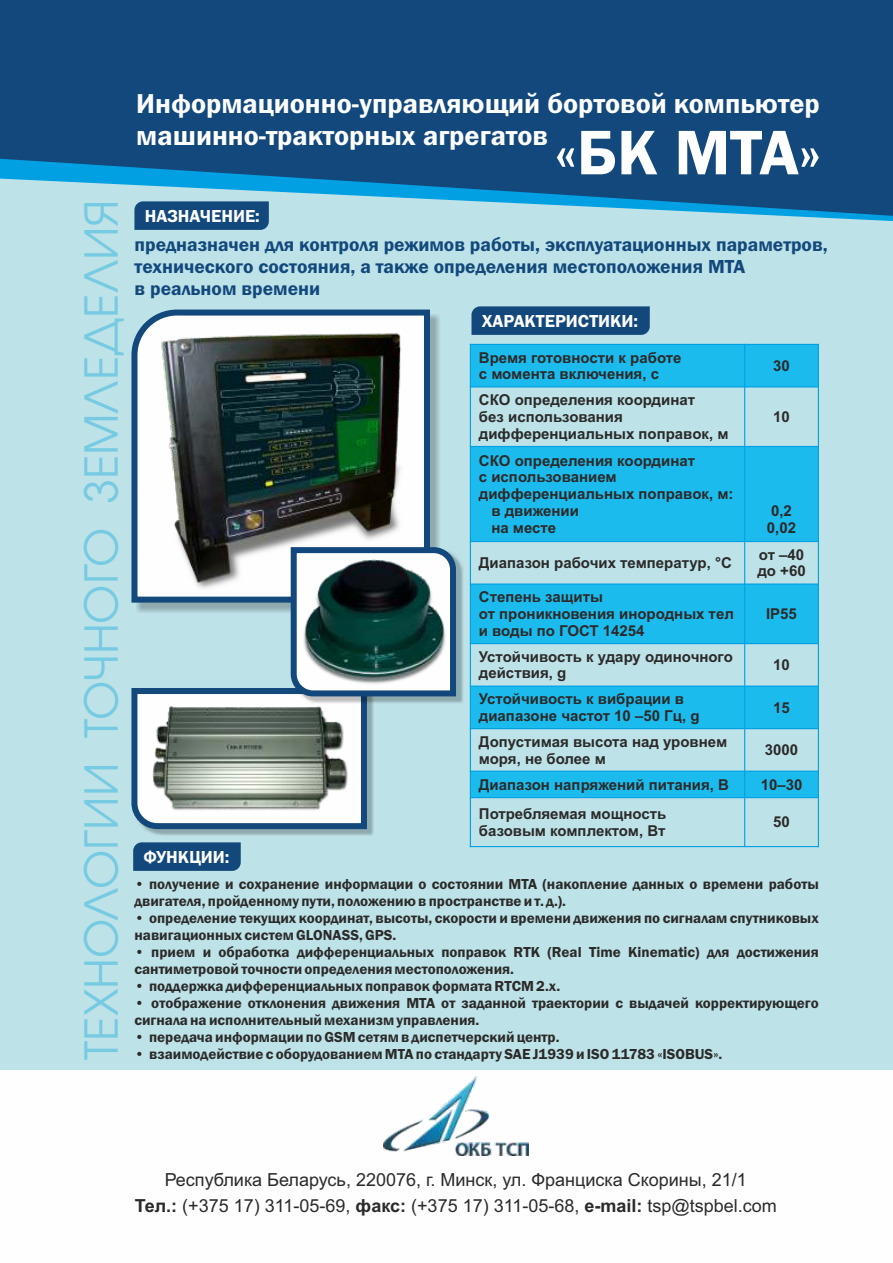
<style>
.page{position:relative;width:893px;height:1263px;background:#fff}
.page>*{position:absolute;margin:0;border:0;box-sizing:border-box;transform-origin:0 0}
.t1{font:600 65.1px "Franklin Gothic";color:#fefefe}
.t2{font:45.15px "Evolventa";color:#76cae2}
.t3{font:600 28.2px/32.1px "Franklin Gothic";color:#fefefe}
.t4{font:600 19.5px/22px "Franklin Gothic";color:#12487b}
.t5{font:18px/25.8px "Arial";color:#2b2a29;text-align:center}
.t6{font:600 18px "Franklin Gothic";color:#fefefe}
.t7{font:600 15px/17px "Franklin Gothic";color:#2b2a29}
.t8{font:700 15px/16.8px "Arial";color:#2b2a29}
.s1{font-weight:700}
</style>
<div class="page">
<div style="left:0;top:150px;width:893px;height:919px;background:#bde2e8"></div>
<svg style="left:0;top:0;width:893px;height:217px;background:#1d5889"></svg>
<img style="left:383px;top:1077px;width:145px;height:78px">
<div style="left:470px;top:344px;width:275px;height:43px;background:#1cbbee"></div>
<div style="left:745px;top:344px;width:73px;height:43px;background:#1cbbee"></div>
<div style="left:470px;top:446px;width:275px;height:95px;background:#1cbbee"></div>
<div style="left:745px;top:446px;width:73px;height:95px;background:#1cbbee"></div>
<div style="left:470px;top:584px;width:275px;height:60px;background:#1cbbee"></div>
<div style="left:745px;top:584px;width:73px;height:60px;background:#1cbbee"></div>
<div style="left:470px;top:686px;width:275px;height:43px;background:#1cbbee"></div>
<div style="left:745px;top:686px;width:73px;height:43px;background:#1cbbee"></div>
<div style="left:470px;top:771px;width:275px;height:27px;background:#1cbbee"></div>
<div style="left:745px;top:771px;width:73px;height:27px;background:#1cbbee"></div>
<hr style="left:470px;top:344px;width:1px;height:503px;background:#00a0e3">
<hr style="left:744px;top:344px;width:1px;height:503px;background:#00a0e3">
<hr style="left:818px;top:344px;width:1px;height:503px;background:#00a0e3">
<hr style="left:470px;top:846px;width:349px;height:1px;background:#00a0e3">
<hr style="left:470px;top:797px;width:349px;height:1px;background:#00a0e3">
<hr style="left:470px;top:771px;width:349px;height:1px;background:#00a0e3">
<hr style="left:470px;top:728px;width:349px;height:1px;background:#00a0e3">
<hr style="left:470px;top:685px;width:349px;height:2px;background:#00a0e3">
<hr style="left:470px;top:643px;width:349px;height:1px;background:#00a0e3">
<hr style="left:470px;top:583px;width:349px;height:2px;background:#00a0e3">
<hr style="left:470px;top:541px;width:349px;height:1px;background:#00a0e3">
<hr style="left:470px;top:446px;width:349px;height:1px;background:#00a0e3">
<hr style="left:470px;top:386px;width:349px;height:1px;background:#00a0e3">
<hr style="left:470px;top:344px;width:349px;height:1px;background:#00a0e3">
<img style="left:433px;top:315px;width:7px;height:229px">
<svg style="left:131px;top:309px;width:302px;height:235px;background:#b7c9d7"></svg>
<img style="left:159px;top:331px;width:256px;height:213px">
<img style="left:459px;top:561px;width:5px;height:142px">
<svg style="left:131px;top:544px;width:328px;height:288px"></svg>
<img style="left:303px;top:559px;width:144px;height:130px">
<svg style="left:134px;top:201px;width:135px;height:29px;background:#174c7e"></svg>
<svg style="left:133px;top:842px;width:108px;height:29px;background:#174c7e"></svg>
<svg style="left:471px;top:306px;width:179px;height:29px;background:#164c7d"></svg>
<h3 class="t3" style="left:136px;top:90px;width:685px">Информационно-управляющий бортовой компьютер машинно-тракторных агрегатов</h3>
<h1 class="t1" style="left:555px;top:129px;width:268px">«БК МТА»</h1>
<h2 class="t2" style="left:82px;top:1060px;width:862px;rotate:-90deg">ТЕХНОЛОГИИ ТОЧНОГО ЗЕМЛЕДЕЛИЯ</h2>
<p class="t6" style="left:145px;top:210px;width:117px">НАЗНАЧЕНИЕ:</p>
<h3 class="t4" style="left:135px;top:235px;width:695px">предназначен для контроля режимов работы, эксплуатационных параметров, технического состояния, а также определения местоположения МТА<br>в реальном времени</h3>
<p class="t6" style="left:482px;top:315px;width:158px">ХАРАКТЕРИСТИКИ:</p>
<p class="t8" style="left:479px;top:350px;width:204px">Время готовности к работе с момента включения, с</p>
<p class="t8" style="left:773px;top:359px;width:18px">30</p>
<p class="t8" style="left:479px;top:393px;width:251px">СКО определения координат<br>без использования дифференциальных поправок, м</p>
<p class="t8" style="left:773px;top:410px;width:18px">10</p>
<p class="t8" style="left:479px;top:453px;width:218px">СКО определения координат</p>
<p class="t8" style="left:479px;top:470px;width:139px">с использованием</p>
<p class="t8" style="left:479px;top:487px;width:256px">дифференциальных поправок, м:</p>
<p class="t8" style="left:491px;top:504px;width:89px">в движении</p>
<p class="t8" style="left:491px;top:520px;width:66px">на месте</p>
<p class="t8" style="left:767px;top:504px;width:31px">0,2<br>0,02</p>
<p class="t8" style="left:479px;top:556px;width:254px">Диапазон рабочих температур, °С</p>
<p class="t8" style="left:757px;top:547px;width:50px">от –40 до +60</p>
<p class="t8" style="left:479px;top:590px;width:256px">Степень защиты<br>от проникновения инородных тел и воды по ГОСТ 14254</p>
<p class="t8" style="left:766px;top:607px;width:32px">IР55</p>
<p class="t6" style="left:143px;top:851px;width:87px">ФУНКЦИИ:</p>
<p class="t8" style="left:479px;top:649px;width:255px">Устойчивость к удару одиночного действия, g</p>
<p class="t8" style="left:773px;top:658px;width:18px">10</p>
<p class="t8" style="left:479px;top:692px;width:222px">Устойчивость к вибрации в диапазоне частот 10 –50 Гц, g</p>
<p class="t8" style="left:773px;top:700px;width:18px">15</p>
<p class="t8" style="left:479px;top:734px;width:250px">Допустимая высота над уровнем моря, не более м</p>
<p class="t8" style="left:765px;top:743px;width:35px">3000</p>
<p class="t8" style="left:479px;top:777px;width:252px">Диапазон напряжений питания, В</p>
<p class="t8" style="left:761px;top:777px;width:43px">10–30</p>
<p class="t8" style="left:479px;top:807px;width:189px">Потребляемая мощность базовым комплектом, Вт</p>
<p class="t8" style="left:773px;top:815px;width:18px">50</p>
<p class="t7" style="left:134px;top:876px;width:686px">• получение и сохранение информации о состоянии МТА (накопление данных о времени работы двигателя, пройденному пути, положению в пространстве и т. д.).</p>
<p class="t7" style="left:134px;top:910px;width:686px">• определение текущих координат, высоты, скорости и времени движения по сигналам спутниковых навигационных систем GLONASS, GPS.</p>
<p class="t7" style="left:134px;top:944px;width:686px">• прием и обработка дифференциальных поправок RTK (Real Time Kinematic) для достижения сантиметровой точности определения местоположения.</p>
<p class="t7" style="left:134px;top:978px;width:427px">• поддержка дифференциальных поправок формата RTCM 2.x.</p>
<p class="t7" style="left:134px;top:995px;width:686px">• отображение отклонения движения МТА от заданной траектории с выдачей корректирующего сигнала на исполнительный механизм управления.</p>
<p class="t7" style="left:134px;top:1029px;width:427px">• передача информации по GSM сетям в диспетчерский центр.</p>
<p class="t7" style="left:134px;top:1046px;width:589px">• взаимодействие с оборудованием МТА по стандарту SAE J1939 и ISO 11783 «ISOBUS».</p>
<p class="t5" style="left:135px;top:1169px;width:643px">Республика Беларусь, 220076, г. Минск, ул. Франциска Скорины, 21/1<br><span class="s1">Тел.:</span> (+375 17) 311-05-69, <span class="s1">факс:</span> (+375 17) 311-05-68, <span class="s1">e-mail:</span> tsp@tspbel.com</p>
</div>
